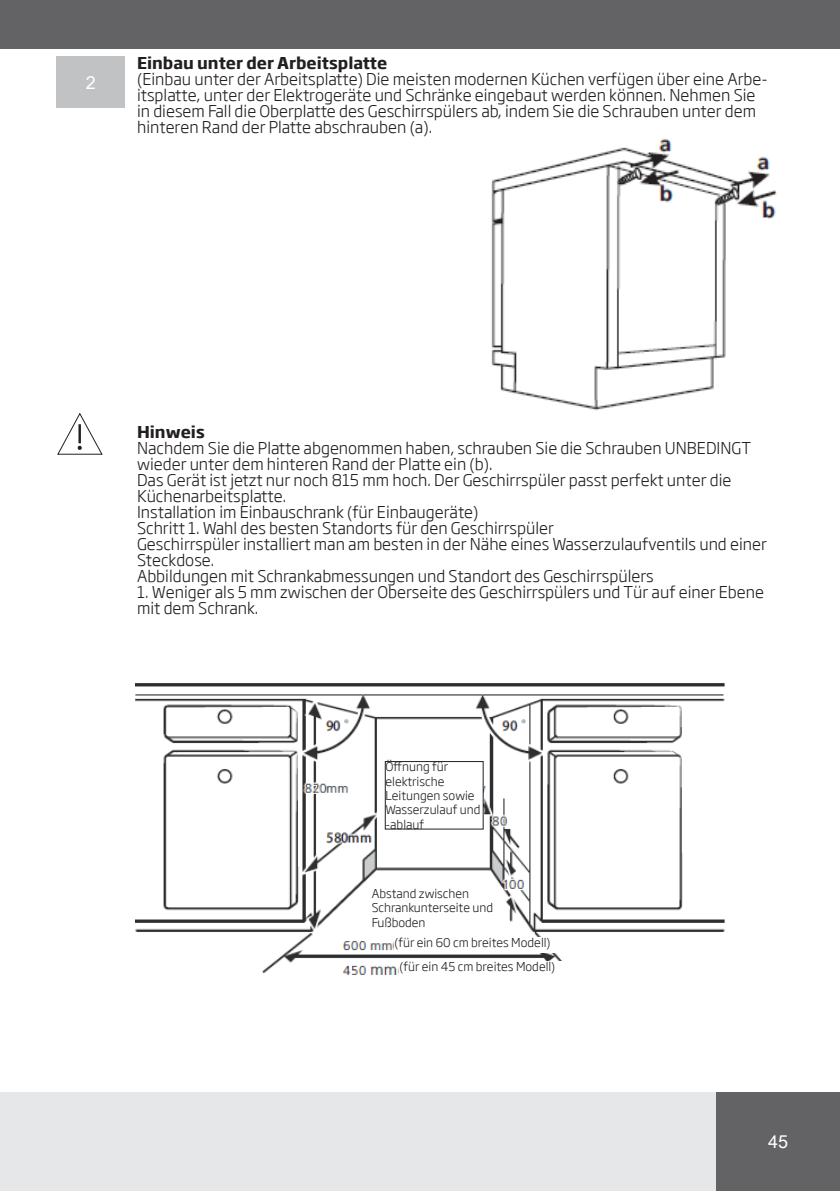
<style>
.page{position:relative;width:840px;height:1191px;background:#fff}
.page>*{position:absolute;margin:0;border:0;box-sizing:border-box;transform-origin:0 0}
.t1{font:18px "Arial Unicode MS";color:#fff}
.Arial_10_regular{font:300 16px/16px "Soho Gothic Pro";color:#231f20}
.Arial_10_regular-2{font:700 16px "Soho Gothic Pro";color:#231f20}
.t2{font:300 12px/14.4px "Soho Gothic Pro";color:#231f20}
</style>
<div class="page">
<div style="left:0;top:0;width:839px;height:49px;background:#636366"></div>
<div style="left:0;top:1092px;width:839px;height:99px;background:#e6e7e9"></div>
<div style="left:715px;top:1092px;width:124px;height:99px;background:#636366"></div>
<svg style="left:57px;top:412px;width:46px;height:43px"></svg>
<img style="left:491px;top:138px;width:286px;height:273px">
<img style="left:136px;top:683px;width:589px;height:292px">
<div style="left:385px;top:761px;width:98px;height:68px;background:#fff"></div>
<div style="left:385px;top:761px;width:98px;height:68px;border:1px solid #231f20"></div>
<div style="left:371px;top:888px;width:131px;height:38px;background:#fff"></div>
<div style="left:394px;top:937px;width:213px;height:15px;background:#fff"></div>
<div style="left:399px;top:961px;width:208px;height:19px;background:#fff"></div>
<div style="left:57px;top:57px;width:68px;height:51px;background:#c1c2c4"></div>
<p class="t1" style="left:86px;top:69px;width:12px">2</p>
<p class="Arial_10_regular-2" style="left:137px;top:51px;width:252px">Einbau unter der Arbeitsplatte</p>
<p class="Arial_10_regular" style="left:137px;top:70px;width:631px">(Einbau unter der Arbeitsplatte) Die meisten modernen Küchen verfügen über eine Arbe&shy;itsplatte, unter der Elektrogeräte und Schränke eingebaut werden können. Nehmen Sie in diesem Fall die Oberplatte des Geschirrspülers ab, indem Sie die Schrauben unter dem hinteren Rand der Platte abschrauben (a).</p>
<p class="Arial_10_regular-2" style="left:137px;top:419px;width:69px">Hinweis</p>
<p class="Arial_10_regular" style="left:137px;top:438px;width:615px">Nachdem Sie die Platte abgenommen haben, schrauben Sie die Schrauben UNBEDINGT wieder unter dem hinteren Rand der Platte ein (b).</p>
<p class="Arial_10_regular" style="left:137px;top:470px;width:595px">Das Gerät ist jetzt nur noch 815 mm hoch. Der Geschirrspüler passt perfekt unter die<br>Küchenarbeitsplatte.</p>
<p class="Arial_10_regular" style="left:137px;top:502px;width:343px">Installation im Einbauschrank (für Einbaugeräte)</p>
<p class="Arial_10_regular" style="left:137px;top:518px;width:418px">Schritt 1. Wahl des besten Standorts für den Geschirrspüler</p>
<p class="Arial_10_regular" style="left:137px;top:534px;width:631px">Geschirrspüler installiert man am besten in der Nähe eines Wasserzulaufventils und einer<br>Steckdose.</p>
<p class="Arial_10_regular" style="left:137px;top:566px;width:518px">Abbildungen mit Schrankabmessungen und Standort des Geschirrspülers</p>
<p class="Arial_10_regular" style="left:137px;top:582px;width:628px">1. Weniger als 5 mm zwischen der Oberseite des Geschirrspülers und Tür auf einer Ebene mit dem Schrank.</p>
<p class="t2" style="left:385px;top:759px;width:96px">Öffnung für elektrische<br>Leitungen sowie<br>Wasserzulauf und -ablauf</p>
<p class="t2" style="left:371px;top:885px;width:123px">Abstand zwischen<br>Schrankunterseite und<br>Fußboden</p>
<p class="t2" style="left:394px;top:934px;width:158px">(für ein 60 cm breites Modell)</p>
<p class="t2" style="left:399px;top:958px;width:157px">(für ein 45 cm breites Modell)</p>
<p class="t1" style="left:767px;top:1128px;width:22px">45</p>
</div>
